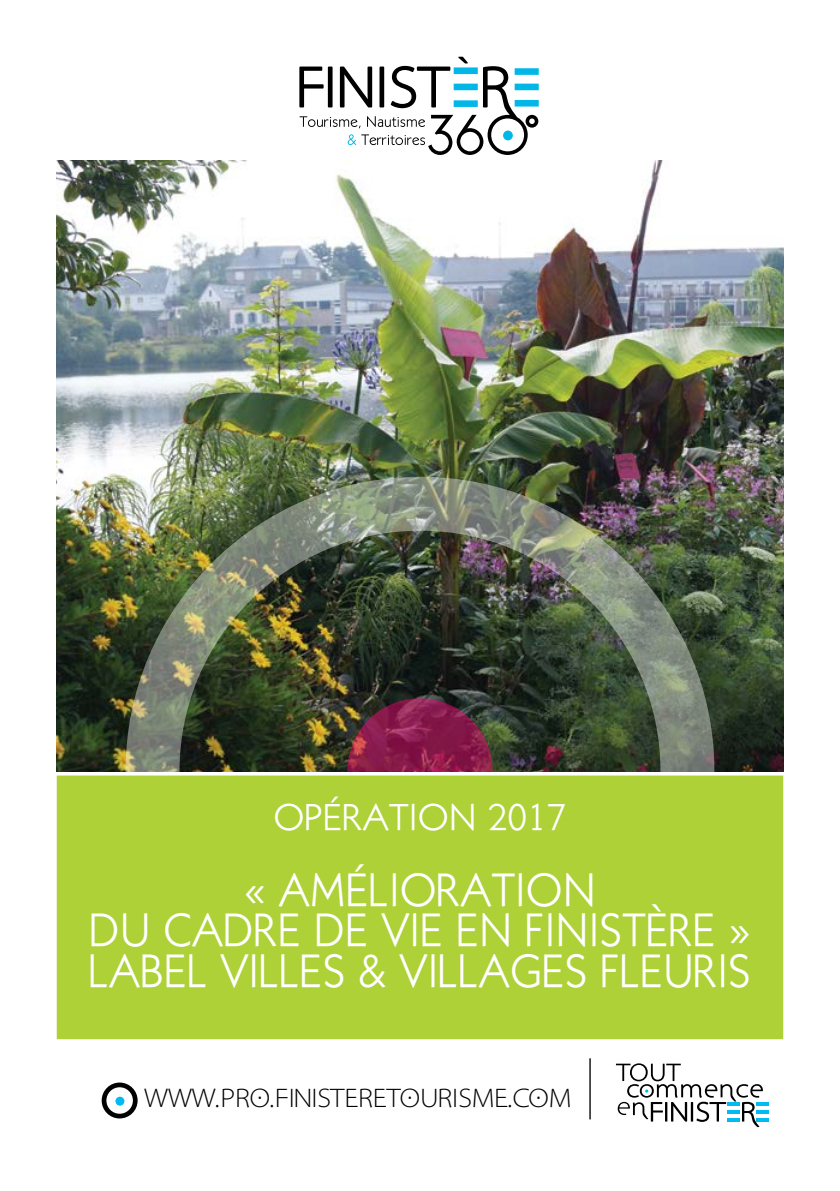
<style>
.page{position:relative;width:840px;height:1191px;background:#fff}
.page>*{position:absolute;margin:0;border:0;box-sizing:border-box;transform-origin:0 0}
.t1{font:300 47.2px/40.4px "Klill";color:#fff;text-align:center;scale:.95 1}
.t2{font:300 37.8px "Klill";color:#fff}
.t3{font:27px "Santana";color:#000}
</style>
<div class="page">
<img style="left:57px;top:160px;width:725px;height:611px">
<div style="left:125px;top:477px;width:589px;height:588px;border:54px solid #fff;border-radius:50%"></div>
<div style="left:57px;top:775px;width:725px;height:264px;background:#add136"></div>
<hr style="left:589px;top:1058px;width:1px;height:61px;background:#000">
<div style="left:102px;top:1082px;width:35px;height:36px;border:5px solid #000;border-radius:50%"></div>
<div style="left:115px;top:1096px;width:9px;height:9px;background:#00bbf2;border-radius:50%"></div>
<svg style="left:616px;top:1063px;width:152px;height:64px"></svg>
<img style="left:347px;top:698px;width:145px;height:73px">
<svg style="left:299px;top:57px;width:239px;height:98px"></svg>
<p class="t2" style="left:273px;top:795px;width:294px">OPÉRATION 2017</p>
<p class="t1" style="left:89px;top:869px;width:698px">« AMÉLIORATION<br>DU CADRE DE VIE EN FINISTÈRE »<br>LABEL VILLES &amp; VILLAGES FLEURIS</p>
<p class="t3" style="left:144px;top:1085px;width:428px">WWW.PRO.FINISTERETOURISME.COM</p>
</div>
